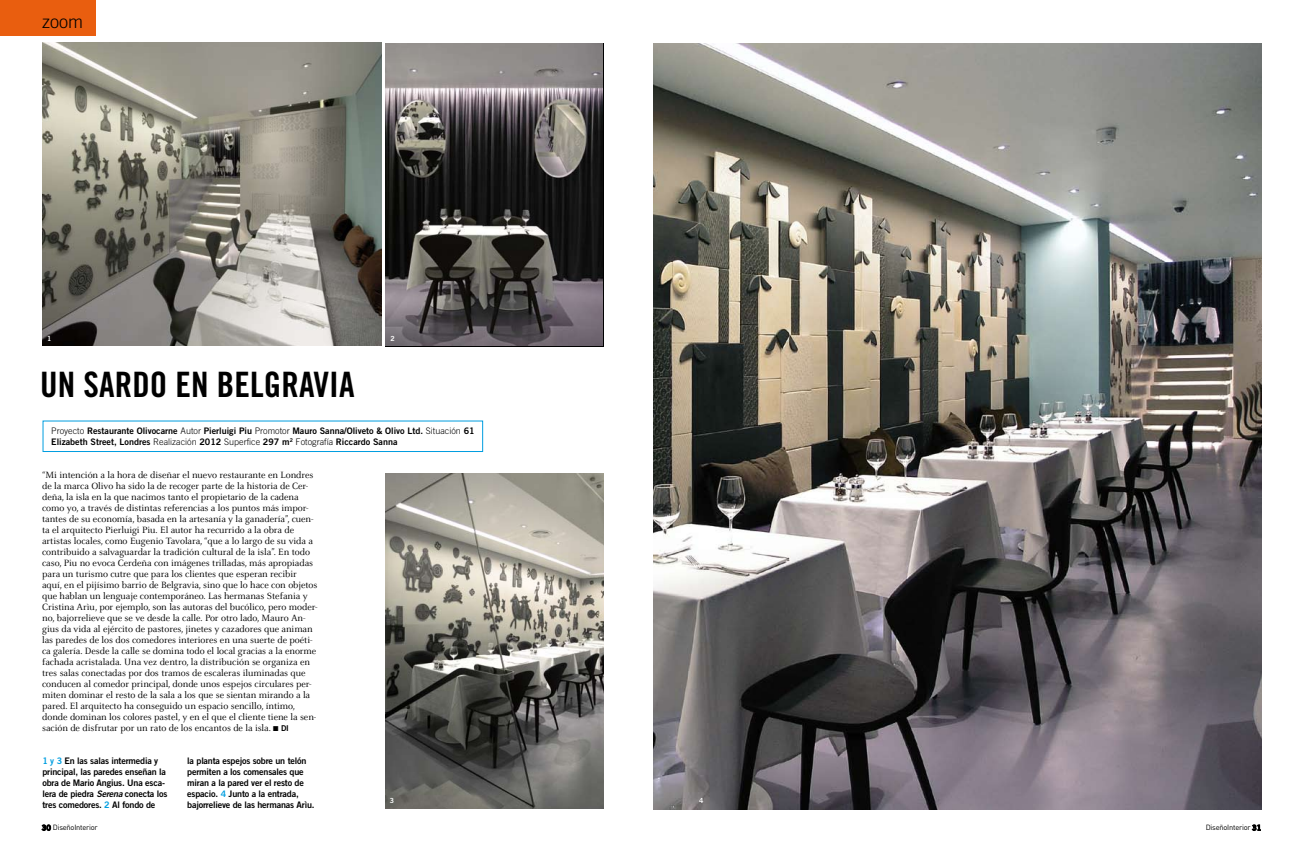
<style>
.page{position:relative;width:1304px;height:851px;background:#fff}
.page>*{position:absolute;margin:0;border:0;box-sizing:border-box;transform-origin:0 0}
.t1{font:35px "Trade Gothic Bold Cond Twenty";letter-spacing:.005em;color:#000}
.t2{font:300 18px "Trade Gothic";color:#000}
.t3{font:10px/11px "Celeste";letter-spacing:-.005em;color:#000}
.t4{font:9px/11px "Trade Gothic Bold Two";letter-spacing:-.02em;color:#000}
.t5{font:9px/11px "Trade Gothic Bold Two";color:#000}
.t6{font:7.5px "DIN Regular Alternate";letter-spacing:-.03em;color:#000}
.t7{font:7px "Trade Gothic Bold Two";color:#fff}
.s1{font-family:"Trade Gothic";font-weight:300}
.s2{font-family:"Trade Gothic Bold Two";font-size:8px}
.s3{color:#009ee0}
.s4{font-style:italic}
.s5{font-family:"Trade Gothic Bold Two"}
</style>
<div class="page">
<svg style="left:42px;top:824px;width:9px;height:6px"></svg>
<svg style="left:1252px;top:824px;width:9px;height:6px"></svg>
<div style="left:0;top:0;width:96px;height:35px;background:#e95e0f"></div>
<div style="left:43px;top:420px;width:440px;height:32px;border:1px solid #009ee0"></div>
<img style="left:653px;top:43px;width:608px;height:765px">
<img style="left:42px;top:43px;width:340px;height:303px">
<img style="left:385px;top:43px;width:217px;height:302px">
<img style="left:385px;top:473px;width:219px;height:335px">
<h2 class="t2" style="left:42px;top:11px;width:42px">zoom</h2>
<p class="t7" style="left:47px;top:334px;width:6px">1</p>
<p class="t7" style="left:390px;top:334px;width:6px">2</p>
<h1 class="t1" style="left:40px;top:363px;width:316px">UN SARDO EN BELGRAVIA</h1>
<p class="t5" style="left:51px;top:425px;width:425px"><span class="s1">Proyecto</span> Restaurante Olivocarne <span class="s1">Autor</span> Pierluigi Piu <span class="s1">Promotor</span> Mauro Sanna/Oliveto &amp; Olivo Ltd. <span class="s1">Situación</span> 61<br>Elizabeth Street, Londres <span class="s1">Realización</span> 2012 <span class="s1">Superfice</span> 297 m<sup>2</sup> <span class="s1">Fotografía</span> Riccardo Sanna</p>
<p class="t3" style="left:42px;top:469px;width:277px">“Mi intención a la hora de diseñar el nuevo restaurante en Londres de la marca Olivo ha sido la de recoger parte de la historia de Cer&shy;deña, la isla en la que nacimos tanto el propietario de la cadena como yo, a través de distintas referencias a los puntos más impor&shy;tantes de su economía, basada en la artesanía y la ganadería”, cuen&shy;ta el arquitecto Pierluigi Piu. El autor ha recurrido a la obra de artistas locales, como Eugenio Tavolara, “que a lo largo de su vida a contribuido a salvaguardar la tradición cultural de la isla”. En todo caso, Piu no evoca Cerdeña con imágenes trilladas, más apropiadas para un turismo cutre que para los clientes que esperan recibir aquí, en el pijísimo barrio de Belgravia, sino que lo hace con objetos que hablan un lenguaje contemporáneo. Las hermanas Stefania y Cristina Arìu, por ejemplo, son las autoras del bucólico, pero moder&shy;no, bajorrelieve que se ve desde la calle. Por otro lado, Mauro An&shy;gius da vida al ejército de pastores, jinetes y cazadores que animan las paredes de los dos comedores interiores en una suerte de poéti&shy;ca galería. Desde la calle se domina todo el local gracias a la enorme fachada acristalada. Una vez dentro, la distribución se organiza en tres salas conectadas por dos tramos de escaleras iluminadas que conducen al comedor principal, donde unos espejos circulares per&shy;miten dominar el resto de la sala a los que se sientan mirando a la pared. El arquitecto ha conseguido un espacio sencillo, íntimo, donde dominan los colores pastel, y en el que el cliente tiene la sen&shy;sación de disfrutar por un rato de los encantos de la isla. <span class="s2">DI</span></p>
<p class="t4" style="left:42px;top:755px;width:126px"><span class="s3">1 y 3</span> En las salas intermedia y principal, las paredes enseñan la obra de Mario Angius. Una esca&shy;lera de piedra <span class="s4">Serena</span> conecta los tres comedores. <span class="s3">2</span> Al fondo de</p>
<p class="t4" style="left:187px;top:755px;width:129px">la planta espejos sobre un telón permiten a los comensales que miran a la pared ver el resto de espacio. <span class="s3">4</span> Junto a la entrada, bajorrelieve de las hermanas Arìu.</p>
<p class="t7" style="left:390px;top:796px;width:6px">3</p>
<p class="t7" style="left:699px;top:796px;width:6px">4</p>
<p class="t6" style="left:42px;top:823px;width:57px"><span class="s5">30</span> DiseñoInterior</p>
<p class="t6" style="left:1206px;top:823px;width:57px">DiseñoInterior <span class="s5">31</span></p>
</div>
